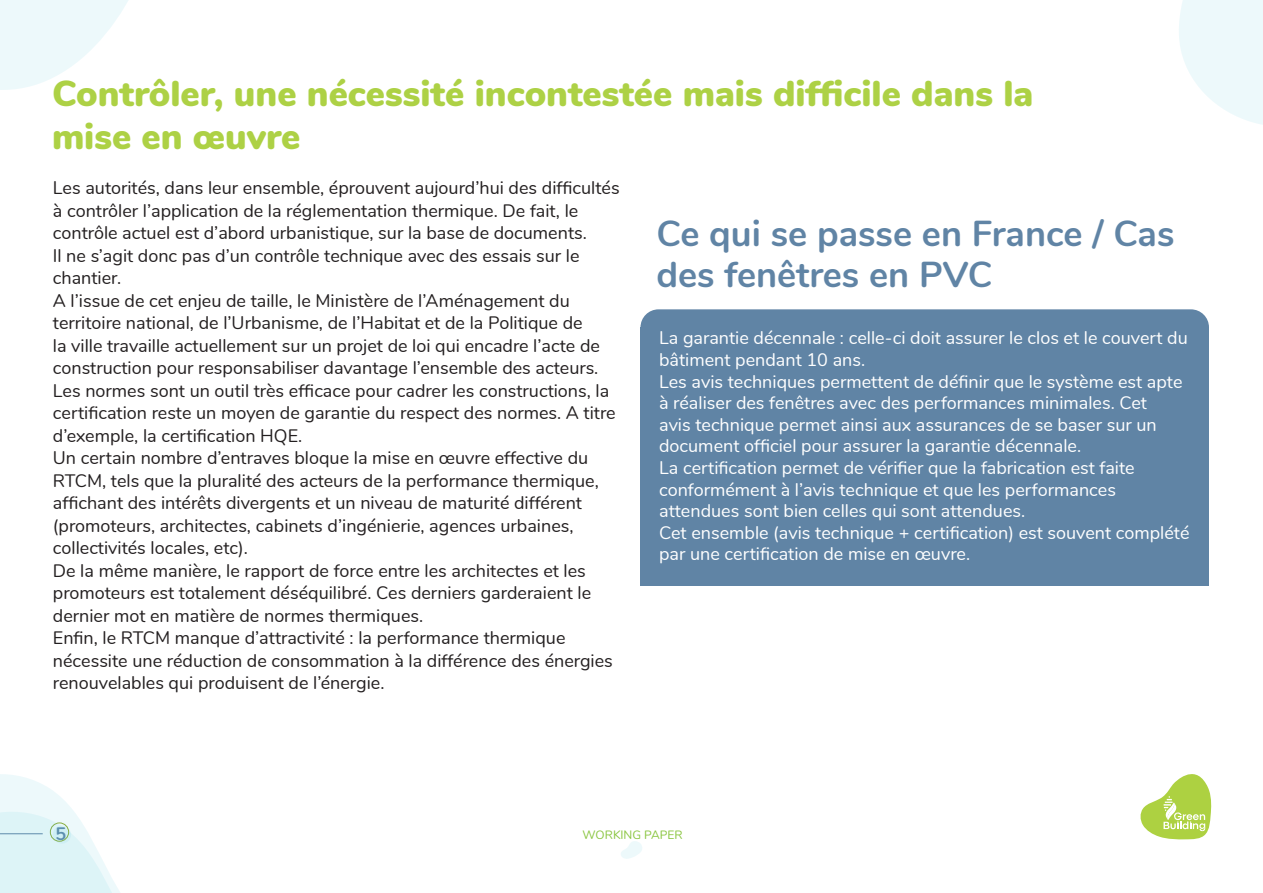
<style>
.page{position:relative;width:1263px;height:893px;background:#fff}
.page>*{position:absolute;margin:0;border:0;box-sizing:border-box;transform-origin:0 0}
.t1{font:900 36px "Nunito";color:#add145}
.t2{font:700 36px/40.5px "Nunito";color:#6084a5}
.t3{font:18px/22.5px "Nunito";color:#231f20}
.t4{font:18px/21.6px "Nunito";color:#fff}
.t5{font:700 18px "Nunito";color:#6084a5}
.t6{font:12px "Nunito";color:#89c53f}
</style>
<div class="page">
<svg style="left:0;top:0;width:128px;height:90px"></svg>
<svg style="left:621px;top:841px;width:21px;height:18px"></svg>
<svg style="left:1140px;top:774px;width:72px;height:65px"></svg>
<div style="left:640px;top:309px;width:569px;height:276px;background:#6084a5;border-radius:18px"></div>
<div style="left:640px;top:327px;width:569px;height:258px;background:#6084a5"></div>
<svg style="left:0;top:774px;width:120px;height:119px"></svg>
<svg style="left:1179px;top:0;width:84px;height:125px"></svg>
<p class="t1" style="left:52px;top:67px;width:983px">Contrôler, une nécessité incontestée mais difficile dans la</p>
<p class="t1" style="left:52px;top:110px;width:250px">mise en œuvre</p>
<p class="t3" style="left:53px;top:176px;width:568px">Les autorités, dans leur ensemble, éprouvent aujourd’hui des difficultés à contrôler l’application de la réglementation thermique. De fait, le contrôle actuel est d’abord urbanistique, sur la base de documents.<br>Il ne s’agit donc pas d’un contrôle technique avec des essais sur le chantier.</p>
<p class="t3" style="left:53px;top:288px;width:564px">A l’issue de cet enjeu de taille, le Ministère de l’Aménagement du territoire national, de l’Urbanisme, de l’Habitat et de la Politique de<br>la ville travaille actuellement sur un projet de loi qui encadre l’acte de construction pour responsabiliser davantage l’ensemble des acteurs.<br>Les normes sont un outil très efficace pour cadrer les constructions, la certification reste un moyen de garantie du respect des normes. A titre d’exemple, la certification HQE.</p>
<p class="t3" style="left:53px;top:446px;width:547px">Un certain nombre d’entraves bloque la mise en œuvre effective du RTCM, tels que la pluralité des acteurs de la performance thermique, affichant des intérêts divergents et un niveau de maturité différent (promoteurs, architectes, cabinets d’ingénierie, agences urbaines, collectivités locales, etc).</p>
<p class="t3" style="left:53px;top:558px;width:540px">De la même manière, le rapport de force entre les architectes et les promoteurs est totalement déséquilibré. Ces derniers garderaient le dernier mot en matière de normes thermiques.</p>
<p class="t3" style="left:53px;top:626px;width:561px">Enfin, le RTCM manque d’attractivité : la performance thermique nécessite une réduction de consommation à la différence des énergies renouvelables qui produisent de l’énergie.</p>
<p class="t2" style="left:656px;top:211px;width:520px">Ce qui se passe en France / Cas des fenêtres en PVC</p>
<p class="t4" style="left:659px;top:326px;width:530px">La garantie décennale : celle-ci doit assurer le clos et le couvert du bâtiment pendant 10 ans.</p>
<p class="t4" style="left:659px;top:369px;width:525px">Les avis techniques permettent de définir que le système est apte à réaliser des fenêtres avec des performances minimales. Cet avis technique permet ainsi aux assurances de se baser sur un document officiel pour assurer la garantie décennale.</p>
<p class="t4" style="left:659px;top:456px;width:477px">La certification permet de vérifier que la fabrication est faite conformément à l’avis technique et que les performances attendues sont bien celles qui sont attendues.</p>
<p class="t4" style="left:659px;top:521px;width:532px">Cet ensemble (avis technique + certification) est souvent complété par une certification de mise en œuvre.</p>
<p class="t5" style="left:55px;top:820px;width:12px">5</p>
<p class="t6" style="left:583px;top:826px;width:102px">WORKING PAPER</p>
</div>
